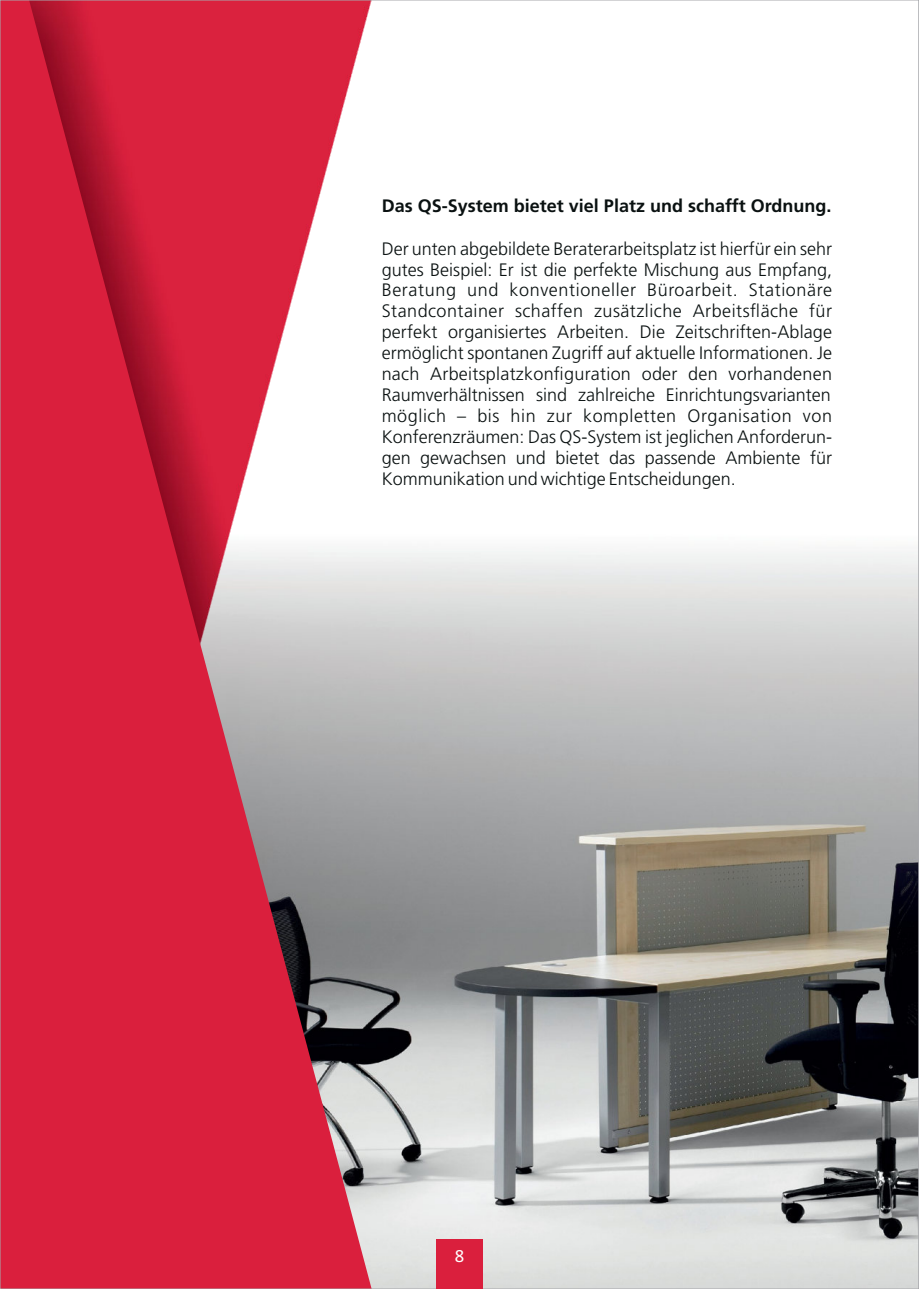
<style>
.page{position:relative;width:919px;height:1289px;background:#fff}
.page>*{position:absolute;margin:0;border:0;box-sizing:border-box;transform-origin:0 0}
.t1{font:18.75px "Calibri";color:#fff}
.t2{font:300 18px/20.9px "Frutiger";color:#0a1111;text-align:justify}
.t3{font:700 18px "Frutiger";color:#0a1111}
</style>
<div class="page">
<img style="left:374px;top:549px;width:542px;height:737px">
<svg style="left:2px;top:2px;width:372px;height:1284px;background:#d2465d"></svg>
<svg style="left:918px;top:0;width:1px;height:1288px"></svg>
<div style="left:436px;top:1239px;width:47px;height:49px;background:#da1f3d"></div>
<p class="t3" style="left:382px;top:199px;width:451px">Das QS-System bietet viel Platz und schafft Ordnung.</p>
<p class="t2" style="left:381px;top:240px;width:452px">Der unten abgebildete Beraterarbeitsplatz ist hierfür ein sehr gutes Beispiel: Er ist die perfekte Mischung aus Empfang, Beratung und konventioneller Büroarbeit. Stationäre Standcontainer schaffen zusätzliche Arbeitsfläche für perfekt organisiertes Arbeiten. Die Zeitschriften-Ablage ermöglicht spontanen Zugriff auf aktuelle Informationen. Je nach Arbeitsplatzkonfiguration oder den vorhandenen Raumverhältnissen sind zahlreiche Einrichtungsvarianten möglich – bis hin zur kompletten Organisation von Konferenzräumen: Das QS-System ist jeglichen Anforderun&shy;gen gewachsen und bietet das passende Ambiente für Kommunikation und wichtige Entscheidungen.</p>
<p class="t1" style="left:455px;top:1247px;width:11px">8</p>
</div>
